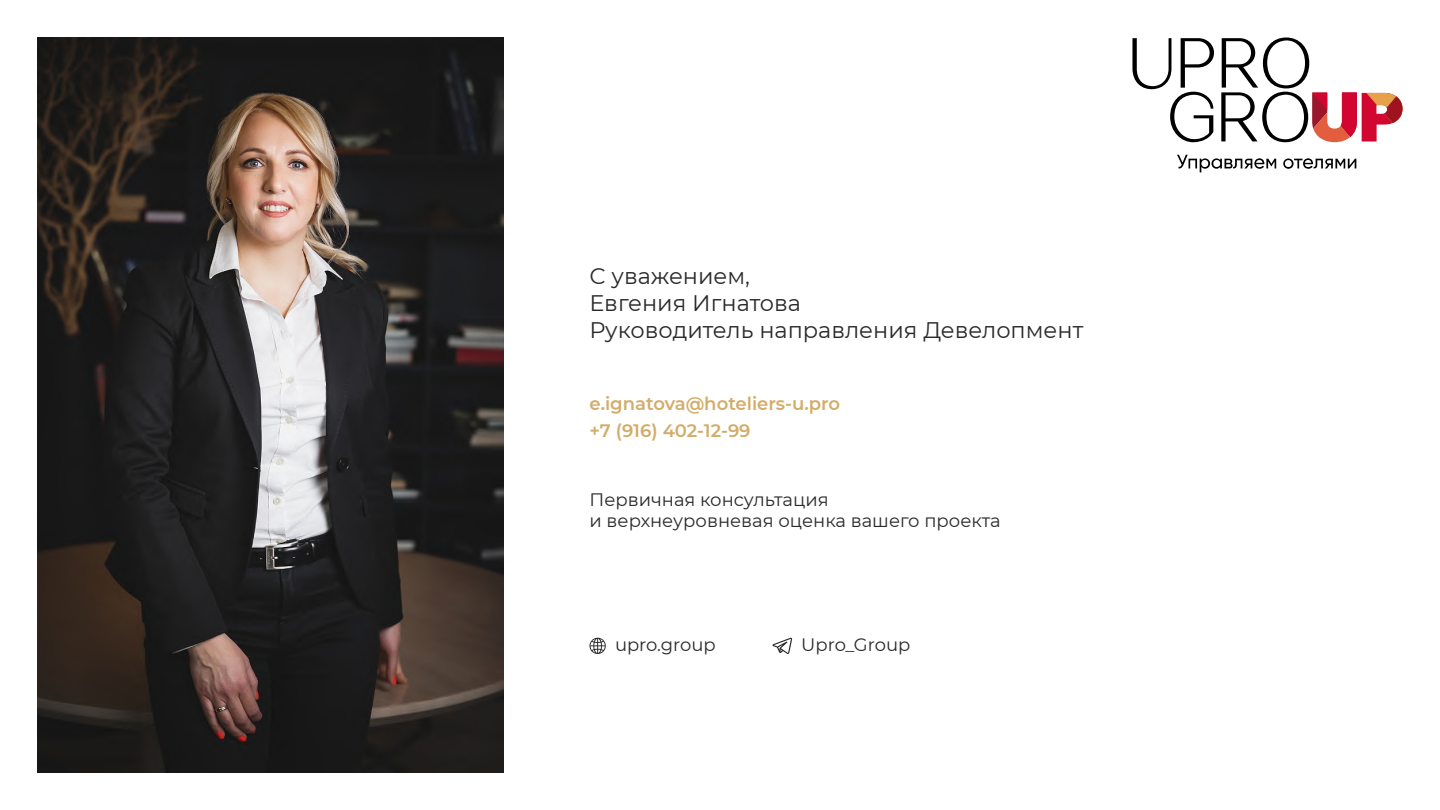
<style>
.page{position:relative;width:1440px;height:810px;background:#fff}
.page>*{position:absolute;margin:0;border:0;box-sizing:border-box;transform-origin:0 0}
.t1{font:22.5px/27px "Montserrat";color:#2a2a2a}
.t2{font:18px/21.6px "Montserrat";color:#2a2a2a}
.t3{font:600 18px/27px "Montserrat";color:#d4ac69}
</style>
<div class="page">
<img style="left:38px;top:38px;width:466px;height:734px">
<svg style="left:1132px;top:38px;width:82px;height:105px"></svg>
<svg style="left:1221px;top:38px;width:182px;height:104px"></svg>
<svg style="left:1177px;top:155px;width:99px;height:17px"></svg>
<svg style="left:1283px;top:158px;width:73px;height:11px"></svg>
<svg style="left:772px;top:637px;width:20px;height:17px"></svg>
<svg style="left:589px;top:638px;width:17px;height:16px"></svg>
<p class="t1" style="left:590px;top:262px;width:495px">С уважением,<br>Евгения Игнатова<br>Руководитель направления Девелопмент</p>
<p class="t3" style="left:590px;top:389px;width:252px">e.ignatova@hoteliers-u.pro +7 (916) 402-12-99</p>
<p class="t2" style="left:590px;top:488px;width:413px">Первичная консультация<br>и верхнеуровневая оценка вашего проекта</p>
<p class="t2" style="left:615px;top:633px;width:102px">upro.group</p>
<p class="t2" style="left:801px;top:633px;width:111px">Upro_Group</p>
</div>
